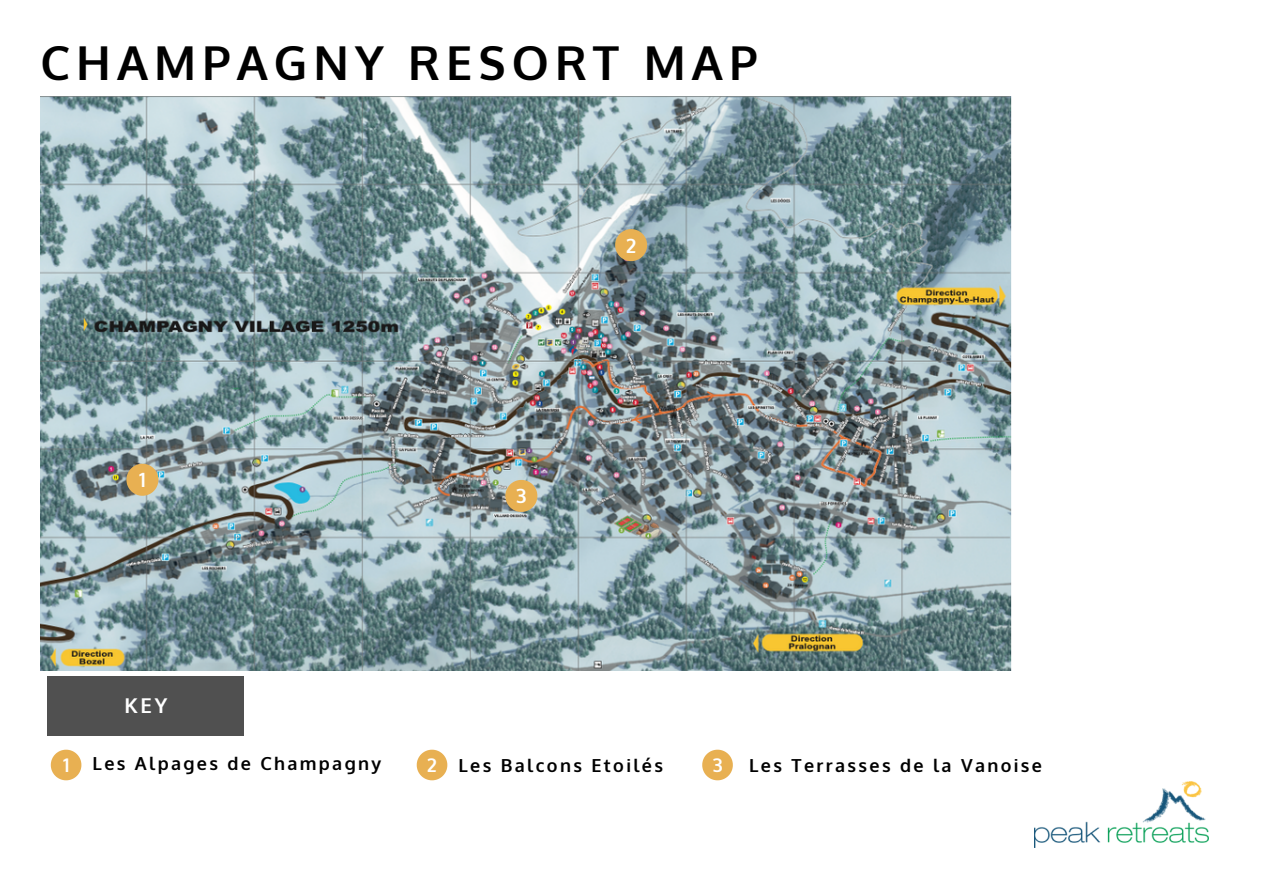
<style>
.page{position:relative;width:1263px;height:894px;background:#fff}
.page>*{position:absolute;margin:0;border:0;box-sizing:border-box;transform-origin:0 0}
.t1{font:700 46.8px "Oxygen";letter-spacing:.13em;color:#000}
.t2{font:700 20.4px "Oxygen";color:#fff}
.t3{font:700 19.65px "Oxygen";color:#fff}
.t4{font:700 18.9px "Oxygen";color:#fff}
.t5{font:700 18px "Oxygen";letter-spacing:.13em;color:#000}
.s1{font-size:18.9px;color:#fff}
</style>
<div class="page">
<img style="left:40px;top:96px;width:971px;height:574px">
<div style="left:47px;top:676px;width:197px;height:59px;background:#505050"></div>
<svg style="left:51px;top:749px;width:30px;height:31px"></svg>
<img style="left:1035px;top:781px;width:173px;height:66px">
<svg style="left:615px;top:229px;width:32px;height:32px"></svg>
<svg style="left:126px;top:463px;width:32px;height:32px"></svg>
<svg style="left:417px;top:749px;width:30px;height:31px"></svg>
<svg style="left:702px;top:749px;width:31px;height:31px"></svg>
<svg style="left:505px;top:480px;width:32px;height:31px"></svg>
<h1 class="t1" style="left:40px;top:32px;width:718px">CHAMPAGNY RESORT MAP</h1>
<p class="t3" style="left:626px;top:232px;width:12px">2</p>
<p class="t3" style="left:139px;top:467px;width:8px">1</p>
<p class="t3" style="left:516px;top:483px;width:12px">3</p>
<p class="t2" style="left:125px;top:692px;width:44px">KEY</p>
<p class="t5" style="left:63px;top:751px;width:320px"><span class="s1">1</span> Les Alpages de Champagny</p>
<p class="t5" style="left:427px;top:753px;width:237px"><span class="s1">2</span> Les Balcons Etoilés</p>
<p class="t4" style="left:713px;top:752px;width:11px">3</p>
<p class="t5" style="left:749px;top:753px;width:294px">Les Terrasses de la Vanoise</p>
</div>
